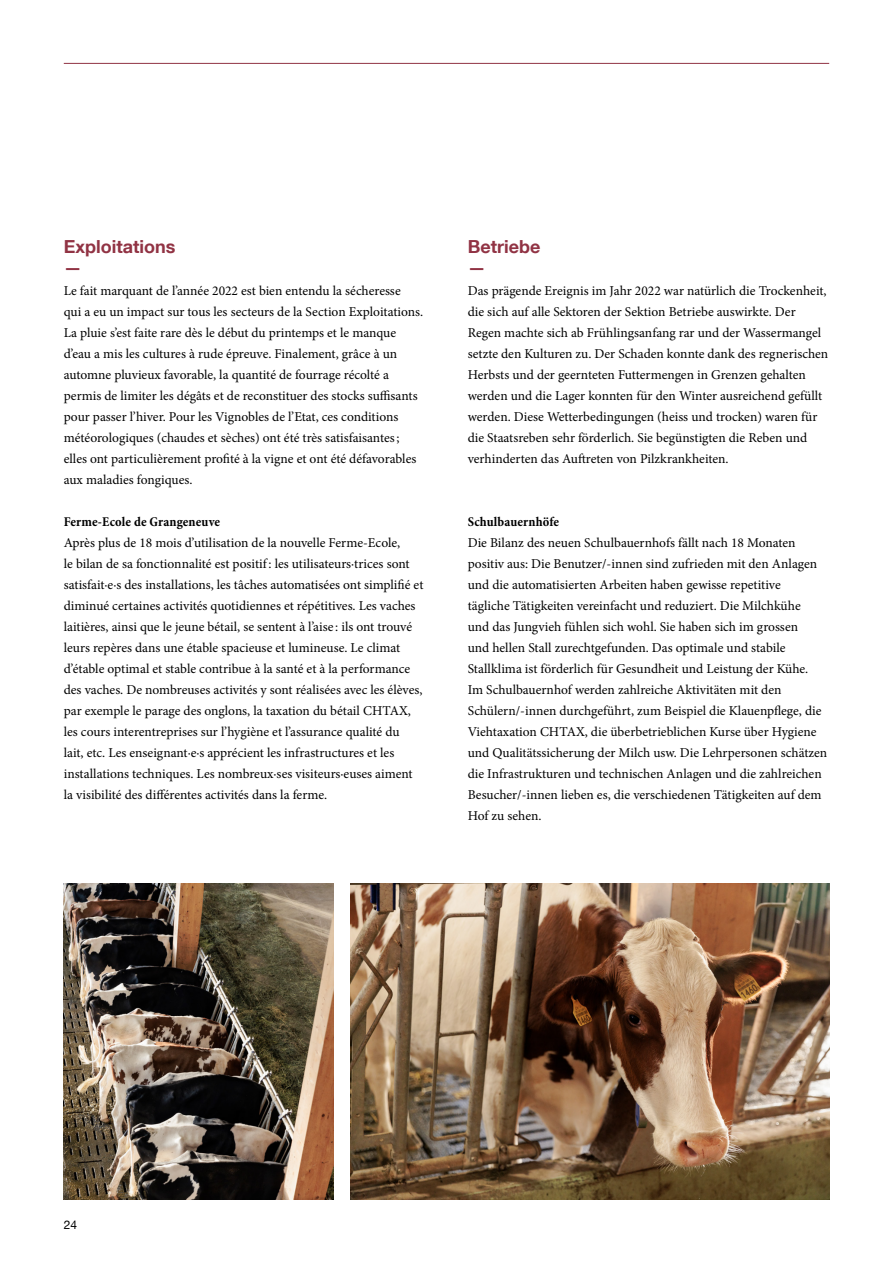
<style>
.page{position:relative;width:893px;height:1263px;background:#fff}
.page>*{position:absolute;margin:0;border:0;box-sizing:border-box;transform-origin:0 0}
.t1{font:700 18px/21px "Helvetica Neue LT Com";color:#913344}
.t2{font:13.5px/21px "Minion Pro";color:#000}
.t3{font:700 condensed 13.5px "Minion Pro";letter-spacing:.01em;color:#000}
.t4{font:12px "Helvetica Neue LT Com";color:#000}
</style>
<div class="page">
<hr style="left:64px;top:63px;width:765px;height:1px;background:#913344">
<img style="left:64px;top:884px;width:270px;height:315px">
<img style="left:351px;top:884px;width:478px;height:315px">
<h1 class="t1" style="left:64px;top:235px;width:113px">Exploitations —</h1>
<p class="t2" style="left:64px;top:280px;width:361px">Le fait marquant de l’année 2022 est bien entendu la sécheresse<br>qui a eu un impact sur tous les secteurs de la Section Exploitations.<br>La pluie s’est faite rare dès le début du printemps et le manque d’eau a mis les cultures à rude épreuve. Finalement, grâce à un automne pluvieux favorable, la quantité de fourrage récolté a permis de limiter les dégâts et de reconstituer des stocks suffisants pour passer l’hiver. Pour les Vignobles de l’Etat, ces conditions météorologiques (chaudes et sèches) ont été très satisfaisantes; elles ont particulièrement profité à la vigne et ont été défavorables aux maladies fongiques.</p>
<p class="t3" style="left:64px;top:512px;width:158px">Ferme-Ecole de Grangeneuve</p>
<p class="t2" style="left:64px;top:532px;width:361px">Après plus de 18 mois d’utilisation de la nouvelle Ferme-Ecole,<br>le bilan de sa fonctionnalité est positif: les utilisateurs·trices sont satisfait·e·s des installations, les tâches automatisées ont simplifié et diminué certaines activités quotidiennes et répétitives. Les vaches laitières, ainsi que le jeune bétail, se sentent à l’aise : ils ont trouvé leurs repères dans une étable spacieuse et lumineuse. Le climat d’étable optimal et stable contribue à la santé et à la performance des vaches. De nombreuses activités y sont réalisées avec les élèves, par exemple le parage des onglons, la taxation du bétail CHTAX, les cours interentreprises sur l’hygiène et l’assurance qualité du<br>lait, etc. Les enseignant·e·s apprécient les infrastructures et les installations techniques. Les nombreux·ses visiteurs·euses aiment la visibilité des différentes activités dans la ferme.</p>
<h1 class="t1" style="left:468px;top:235px;width:74px">Betriebe —</h1>
<p class="t2" style="left:468px;top:280px;width:362px">Das prägende Ereignis im Jahr 2022 war natürlich die Trockenheit, die sich auf alle Sektoren der Sektion Betriebe auswirkte. Der Regen machte sich ab Frühlingsanfang rar und der Wassermangel setzte den Kulturen zu. Der Schaden konnte dank des regnerischen Herbsts und der geernteten Futtermengen in Grenzen gehalten werden und die Lager konnten für den Winter ausreichend gefüllt werden. Diese Wetterbedingungen (heiss und trocken) waren für die Staatsreben sehr förderlich. Sie begünstigten die Reben und verhinderten das Auftreten von Pilzkrankheiten.</p>
<p class="t3" style="left:468px;top:512px;width:93px">Schulbauernhöfe</p>
<p class="t2" style="left:468px;top:532px;width:361px">Die Bilanz des neuen Schulbauernhofs fällt nach 18 Monaten positiv aus: Die Benutzer/-innen sind zufrieden mit den Anlagen und die automatisierten Arbeiten haben gewisse repetitive<br>tägliche Tätigkeiten vereinfacht und reduziert. Die Milchkühe<br>und das Jungvieh fühlen sich wohl. Sie haben sich im grossen<br>und hellen Stall zurechtgefunden. Das optimale und stabile Stallklima ist förderlich für Gesundheit und Leistung der Kühe.<br>Im Schulbauernhof werden zahlreiche Aktivitäten mit den Schülern/-innen durchgeführt, zum Beispiel die Klauenpflege, die Viehtaxation CHTAX, die überbetrieblichen Kurse über Hygiene und Qualitätssicherung der Milch usw. Die Lehrpersonen schätzen die Infrastrukturen und technischen Anlagen und die zahlreichen Besucher/-innen lieben es, die verschiedenen Tätigkeiten auf dem Hof zu sehen.</p>
<p class="t4" style="left:64px;top:1217px;width:15px">24</p>
</div>
